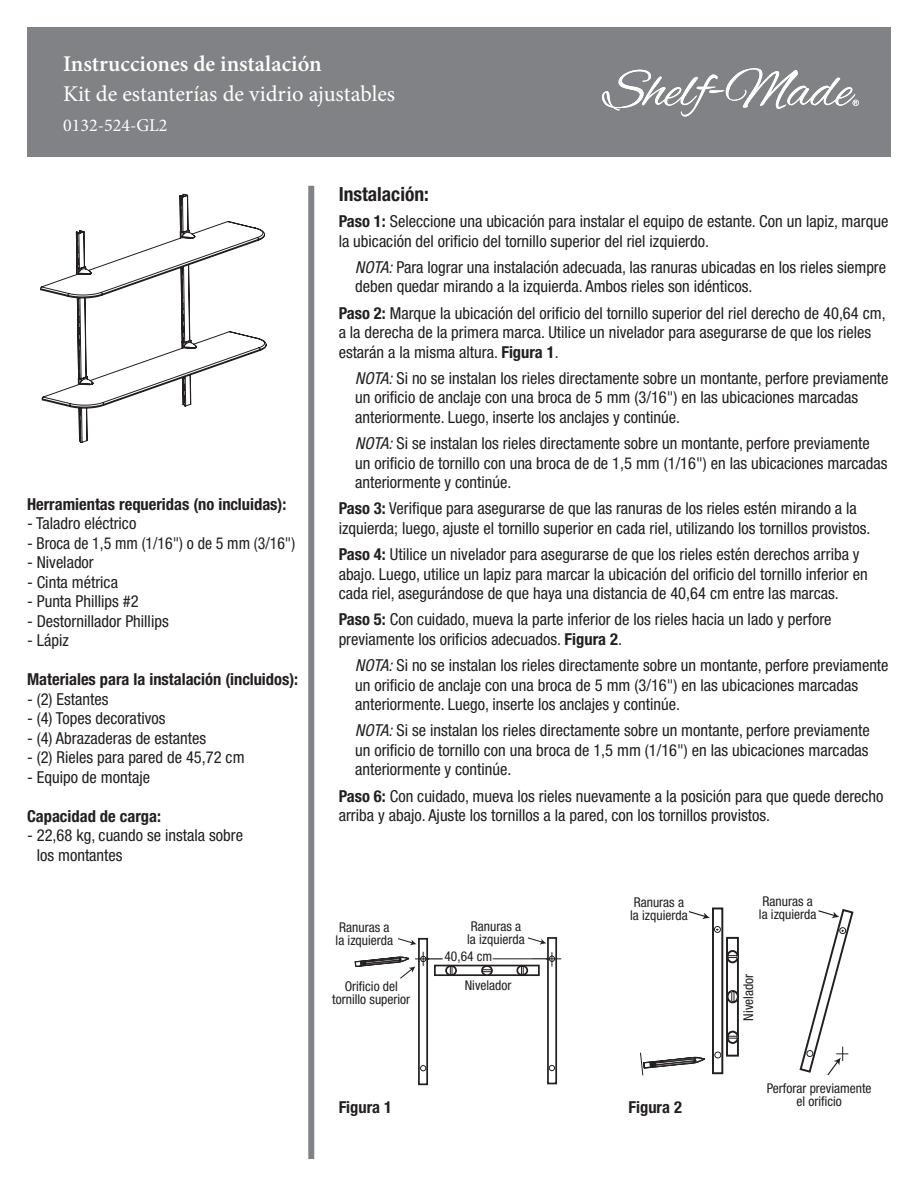
<style>
.page{position:relative;width:918px;height:1188px;background:#fff}
.page>*{position:absolute;margin:0;border:0;box-sizing:border-box;transform-origin:0 0}
.Left_Product_Name{font:22.5px "Minion Pro";color:#fff}
.Left_Product_Name-2{font:600 22.5px "Minion Pro";color:#fff}
.t1{font:700 condensed 19.5px "Helvetica Neue";color:#231f20}
.Left_Product_Name-3{font:18px "Minion Pro";color:#fff}
.t2{font:condensed 16.5px/19.5px "Helvetica Neue";color:#231f20}
.t3{font:700 condensed 16.5px "Helvetica Neue";color:#231f20}
.t4{font:condensed 13.5px/13.5px "Helvetica Neue";color:#231f20}
.s1{font-weight:700}
.s2{font-style:italic}
</style>
<div class="page">
<div style="left:27px;top:27px;width:864px;height:130px;background:#808285"></div>
<div style="left:308px;top:186px;width:6px;height:973px;background:#808285"></div>
<svg style="left:602px;top:68px;width:257px;height:49px"></svg>
<svg style="left:40px;top:193px;width:227px;height:250px"></svg>
<hr style="left:493px;top:959px;width:68px;height:1px;background:#231f20">
<svg style="left:354px;top:937px;width:204px;height:149px"></svg>
<svg style="left:639px;top:908px;width:215px;height:168px"></svg>
<p class="Left_Product_Name-2" style="left:63px;top:48px;width:260px">Instrucciones de instalación</p>
<p class="Left_Product_Name" style="left:63px;top:78px;width:334px">Kit de estanterías de vidrio ajustables</p>
<p class="Left_Product_Name-3" style="left:63px;top:113px;width:106px">0132-524-GL2</p>
<p class="t3" style="left:27px;top:494px;width:261px">Herramientas requeridas (no incluidas):</p>
<p class="t2" style="left:27px;top:513px;width:111px">- Taladro eléctrico</p>
<p class="t2" style="left:27px;top:533px;width:270px">- Broca de 1,5 mm (1/16") o de 5 mm (3/16")</p>
<p class="t2" style="left:27px;top:552px;width:68px">- Nivelador</p>
<p class="t2" style="left:27px;top:572px;width:93px">- Cinta métrica</p>
<p class="t2" style="left:27px;top:591px;width:113px">- Punta Phillips #2</p>
<p class="t2" style="left:27px;top:611px;width:143px">- Destornillador Phillips</p>
<p class="t2" style="left:27px;top:630px;width:43px">- Lápiz</p>
<p class="t3" style="left:27px;top:669px;width:273px">Materiales para la instalación (incluidos):</p>
<p class="t2" style="left:27px;top:689px;width:83px">- (2) Estantes</p>
<p class="t2" style="left:27px;top:708px;width:140px">- (4) Topes decorativos</p>
<p class="t2" style="left:27px;top:728px;width:181px">- (4) Abrazaderas de estantes</p>
<p class="t2" style="left:27px;top:747px;width:219px">- (2) Rieles para pared de 45,72 cm</p>
<p class="t2" style="left:27px;top:767px;width:125px">- Equipo de montaje</p>
<p class="t3" style="left:27px;top:806px;width:136px">Capacidad de carga:</p>
<p class="t2" style="left:37px;top:825px;width:208px;text-indent:-10px">- 22,68 kg, cuando se instala sobre los montantes</p>
<p class="t1" style="left:339px;top:182px;width:92px">Instalación:</p>
<p class="t2" style="left:339px;top:211px;width:551px"><span class="s1">Paso 1:</span> Seleccione una ubicación para instalar el equipo de estante. Con un lapiz, marque la ubicación del orificio del tornillo superior del riel izquierdo.</p>
<p class="t2" style="left:355px;top:257px;width:533px"><span class="s2">NOTA:</span> Para lograr una instalación adecuada, las ranuras ubicadas en los rieles siempre deben quedar mirando a la izquierda. Ambos rieles son idénticos.</p>
<p class="t2" style="left:339px;top:303px;width:548px"><span class="s1">Paso 2:</span> Marque la ubicación del orificio del tornillo superior del riel derecho de 40,64 cm, a la derecha de la primera marca. Utilice un nivelador para asegurarse de que los rieles estarán a la misma altura. <span class="s1">Figura 1</span>.</p>
<p class="t2" style="left:355px;top:368px;width:535px"><span class="s2">NOTA:</span> Si no se instalan los rieles directamente sobre un montante, perfore previamente un orificio de anclaje con una broca de 5 mm (3/16") en las ubicaciones marcadas anteriormente. Luego, inserte los anclajes y continúe.</p>
<p class="t2" style="left:355px;top:433px;width:534px"><span class="s2">NOTA:</span> Si se instalan los rieles directamente sobre un montante, perfore previamente un orificio de tornillo con una broca de de 1,5 mm (1/16") en las ubicaciones marcadas anteriormente y continúe.</p>
<p class="t2" style="left:339px;top:499px;width:533px"><span class="s1">Paso 3:</span> Verifique para asegurarse de que las ranuras de los rieles estén mirando a la izquierda; luego, ajuste el tornillo superior en cada riel, utilizando los tornillos provistos.</p>
<p class="t2" style="left:339px;top:544px;width:531px"><span class="s1">Paso 4:</span> Utilice un nivelador para asegurarse de que los rieles estén derechos arriba y abajo. Luego, utilice un lapiz para marcar la ubicación del orificio del tornillo inferior en cada riel, asegurándose de que haya una distancia de 40,64 cm entre las marcas.</p>
<p class="t2" style="left:339px;top:610px;width:494px"><span class="s1">Paso 5:</span> Con cuidado, mueva la parte inferior de los rieles hacia un lado y perfore previamente los orificios adecuados. <span class="s1">Figura 2</span>.</p>
<p class="t2" style="left:355px;top:655px;width:535px"><span class="s2">NOTA:</span> Si no se instalan los rieles directamente sobre un montante, perfore previamente un orificio de anclaje con una broca de 5 mm (3/16") en las ubicaciones marcadas anteriormente. Luego, inserte los anclajes y continúe.</p>
<p class="t2" style="left:355px;top:721px;width:516px;text-align:justify"><span class="s2">NOTA:</span> Si se instalan los rieles directamente sobre un montante, perfore previamente un orificio de tornillo con una broca de 1,5 mm (1/16") en las ubicaciones marcadas anteriormente y continúe.</p>
<p class="t2" style="left:339px;top:786px;width:546px"><span class="s1">Paso 6:</span> Con cuidado, mueva los rieles nuevamente a la posición para que quede derecho arriba y abajo. Ajuste los tornillos a la pared, con los tornillos provistos.</p>
<p class="t4" style="left:336px;top:920px;width:59px">Ranuras a la izquierda</p>
<p class="t4" style="left:332px;top:979px;width:79px;text-align:center">Orificio del tornillo superior</p>
<p class="t4" style="left:467px;top:919px;width:59px">Ranuras a la izquierda</p>
<p class="t4" style="left:444px;top:949px;width:49px">40,64 cm</p>
<p class="t4" style="left:465px;top:978px;width:48px">Nivelador</p>
<p class="t4" style="left:630px;top:895px;width:59px">Ranuras a la izquierda</p>
<p class="t4" style="left:759px;top:894px;width:59px">Ranuras a la izquierda</p>
<p class="t4" style="left:742px;top:1021px;width:48px;rotate:-90deg">Nivelador</p>
<p class="t3" style="left:339px;top:1097px;width:55px">Figura 1</p>
<p class="t3" style="left:629px;top:1097px;width:55px">Figura 2</p>
<p class="t4" style="left:767px;top:1081px;width:106px;text-align:center">Perforar previamente el orificio</p>
</div>
